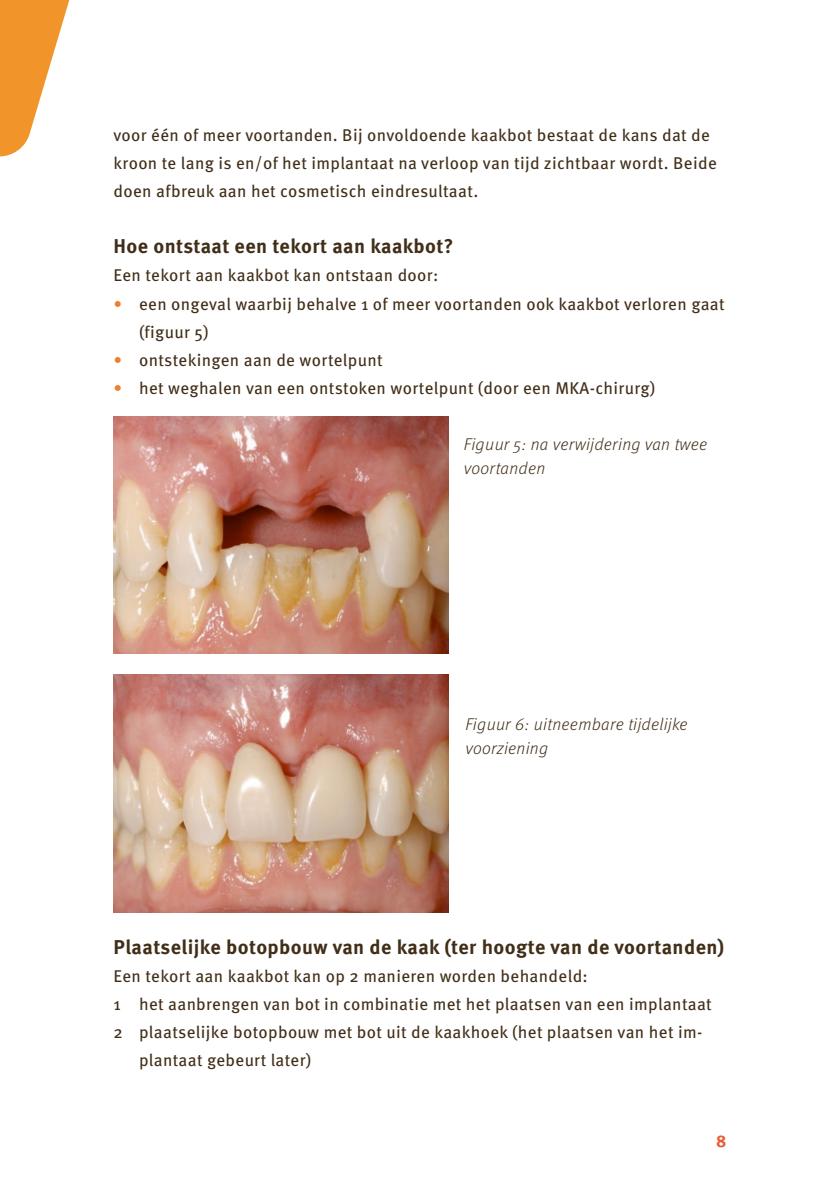
<style>
.page{position:relative;width:840px;height:1191px;background:#fff}
.page>*{position:absolute;margin:0;border:0;box-sizing:border-box;transform-origin:0 0}
.t1{font:700 20px "Meta Pro";letter-spacing:.02em;color:#412e18}
.t2{font:17px/28px "Meta Pro";letter-spacing:.02em;color:#412e18}
.t3{font:italic 300 17px/24px "Meta Pro";letter-spacing:.02em;color:#412e18}
.t4{font:700 17px "Meta Pro";color:#e75d34}
.s1{color:#ed802f}
</style>
<div class="page">
<svg style="left:0;top:0;width:70px;height:156px"></svg>
<img style="left:113px;top:416px;width:335px;height:238px">
<img style="left:113px;top:675px;width:335px;height:237px">
<p class="t2" style="left:113px;top:120px;width:604px">voor één of meer voortanden. Bij onvoldoende kaakbot bestaat de kans dat de kroon te lang is en/of het implantaat na verloop van tijd zichtbaar wordt. Beide doen afbreuk aan het cosmetisch eindresultaat.</p>
<p class="t1" style="left:113px;top:231px;width:341px">Hoe ontstaat een tekort aan kaakbot?</p>
<p class="t2" style="left:113px;top:260px;width:326px">Een tekort aan kaakbot kan ontstaan door:</p>
<p class="t2" style="left:139px;top:288px;width:587px;text-indent:-26px"><span class="s1">•</span> een ongeval waarbij behalve 1 of meer voortanden ook kaakbot verloren gaat (figuur 5)</p>
<p class="t2" style="left:113px;top:344px;width:270px"><span class="s1">•</span> ontstekingen aan de wortelpunt</p>
<p class="t2" style="left:113px;top:372px;width:543px"><span class="s1">•</span> het weghalen van een ontstoken wortelpunt (door een MKA-chirurg)</p>
<p class="t3" style="left:463px;top:431px;width:245px">Figuur 5: na verwijdering van twee voortanden</p>
<p class="t3" style="left:465px;top:711px;width:223px">Figuur 6: uitneembare tijdelijke voorziening</p>
<p class="t1" style="left:113px;top:931px;width:612px">Plaatselijke botopbouw van de kaak (ter hoogte van de voortanden)</p>
<p class="t2" style="left:113px;top:960px;width:475px">Een tekort aan kaakbot kan op 2 manieren worden behandeld:</p>
<p class="t2" style="left:113px;top:988px;width:599px">1 het aanbrengen van bot in combinatie met het plaatsen van een implantaat</p>
<p class="t2" style="left:113px;top:1016px;width:590px">2 plaatselijke botopbouw met bot uit de kaakhoek (het plaatsen van het im-</p>
<p class="t2" style="left:139px;top:1044px;width:174px">plantaat gebeurt later)</p>
<p class="t4" style="left:715px;top:1127px;width:12px">8</p>
</div>
